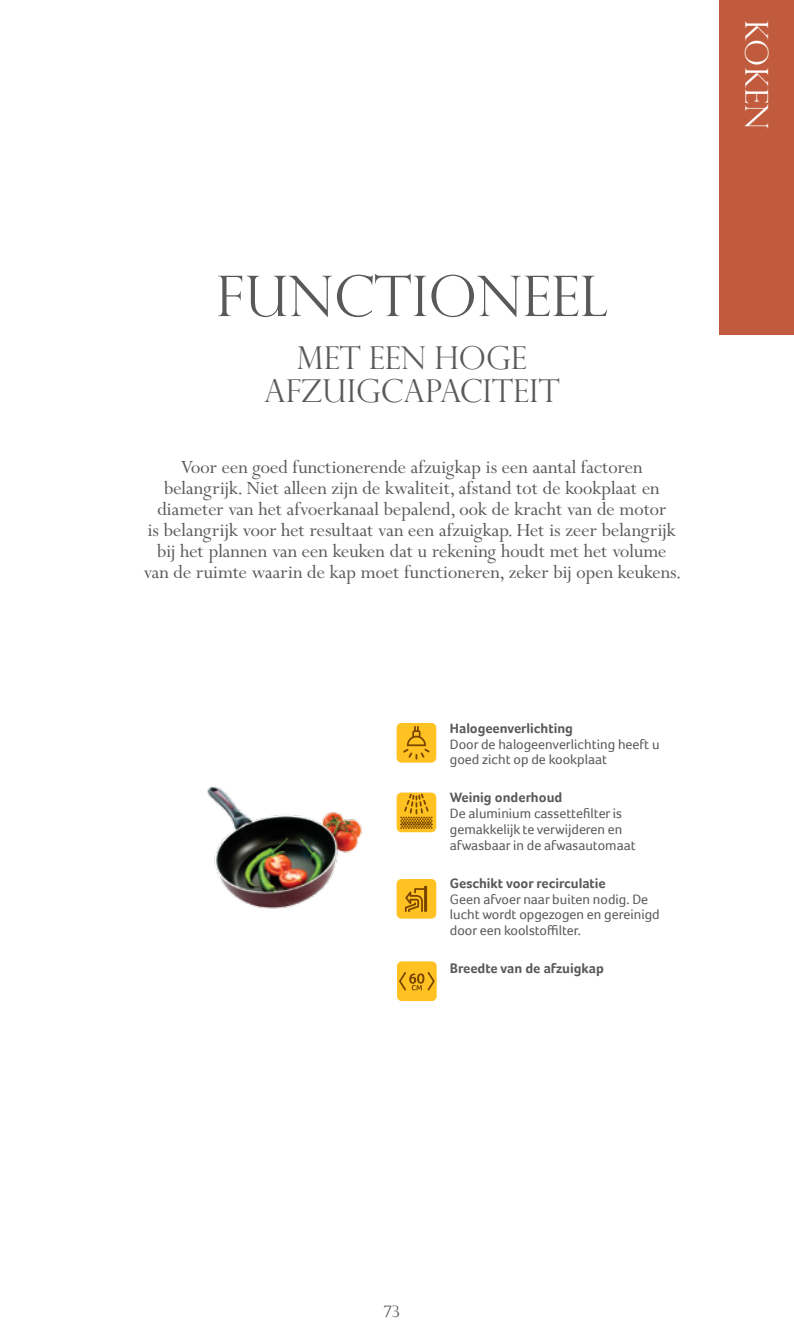
<style>
.page{position:relative;width:794px;height:1340px;background:#fff}
.page>*{position:absolute;margin:0;border:0;box-sizing:border-box;transform-origin:0 0}
.t1{font:300 56px "Perpetua Titling MT Std";color:#58595b}
.t2{font:300 31.5px/33.2px "Perpetua Titling MT Std";color:#58595b}
.t3{font:300 31.5px "Perpetua Titling MT Std";color:#fff}
.t4{font:21px/21px "Perpetua MT Std";color:#58595b;text-align:center}
.t5{font:300 15.75px "Perpetua Titling MT Std";color:#58595b}
.t6{font:14px/15.8px "Foco";color:#58595b}
.t7{font:700 14px "Foco";color:#58595b}
</style>
<div class="page">
<div style="left:719px;top:0;width:75px;height:335px;background:#c15b3d"></div>
<img style="left:207px;top:786px;width:155px;height:123px">
<div style="left:396px;top:723px;width:40px;height:39px;background:#ffc222;border-radius:5px"></div>
<svg style="left:403px;top:726px;width:26px;height:33px"></svg>
<div style="left:396px;top:792px;width:40px;height:40px;background:#ffc222;border-radius:5px"></div>
<svg style="left:400px;top:793px;width:32px;height:35px"></svg>
<div style="left:396px;top:879px;width:40px;height:39px;background:#ffc222;border-radius:5px"></div>
<svg style="left:405px;top:886px;width:22px;height:26px"></svg>
<div style="left:397px;top:961px;width:40px;height:40px;background:#ffc222;border-radius:5px"></div>
<svg style="left:399px;top:972px;width:36px;height:18px"></svg>
<h1 class="t1" style="left:216px;top:262px;width:251px">FUNCTIONEE</h1>
<h1 class="t1" style="left:579px;top:262px;width:29px">L</h1>
<h2 class="t2" style="left:297px;top:340px;width:92px">MET EEN</h2>
<h2 class="t2" style="left:264px;top:340px;width:297px;text-indent:170px">HOGE<br>AFZUIGCAPACITEIT</h2>
<p class="t4" style="left:144px;top:457px;width:539px">Voor een goed functionerende afzuigkap is een aantal factoren belangrijk. Niet alleen zijn de kwaliteit, afstand tot de kookplaat en diameter van het afvoerkanaal bepalend, ook de kracht van de motor<br>is belangrijk voor het resultaat van een afzuigkap. Het is zeer belangrijk bij het plannen van een keuken dat u rekening houdt met het volume van de ruimte waarin de kap moet functioneren, zeker bij open keukens.</p>
<p class="t7" style="left:450px;top:720px;width:125px">Halogeenverlichting</p>
<p class="t6" style="left:450px;top:736px;width:211px">Door de halogeenverlichting heeft u goed zicht op de kookplaat</p>
<p class="t7" style="left:450px;top:789px;width:114px">Weinig onderhoud</p>
<p class="t6" style="left:450px;top:805px;width:187px">De aluminium cassettefilter is gemakkelijk te verwijderen en afwasbaar in de afwasautomaat</p>
<p class="t7" style="left:450px;top:874px;width:157px">Geschikt voor recirculatie</p>
<p class="t6" style="left:450px;top:890px;width:211px">Geen afvoer naar buiten nodig. De lucht wordt opgezogen en gereinigd door een koolstoffilter.</p>
<p class="t7" style="left:450px;top:960px;width:155px">Breedte van de afzuigkap</p>
<h2 class="t3" style="left:775px;top:20px;width:111px;rotate:90deg">Koken</h2>
<p class="t5" style="left:383px;top:1301px;width:18px">73</p>
</div>
